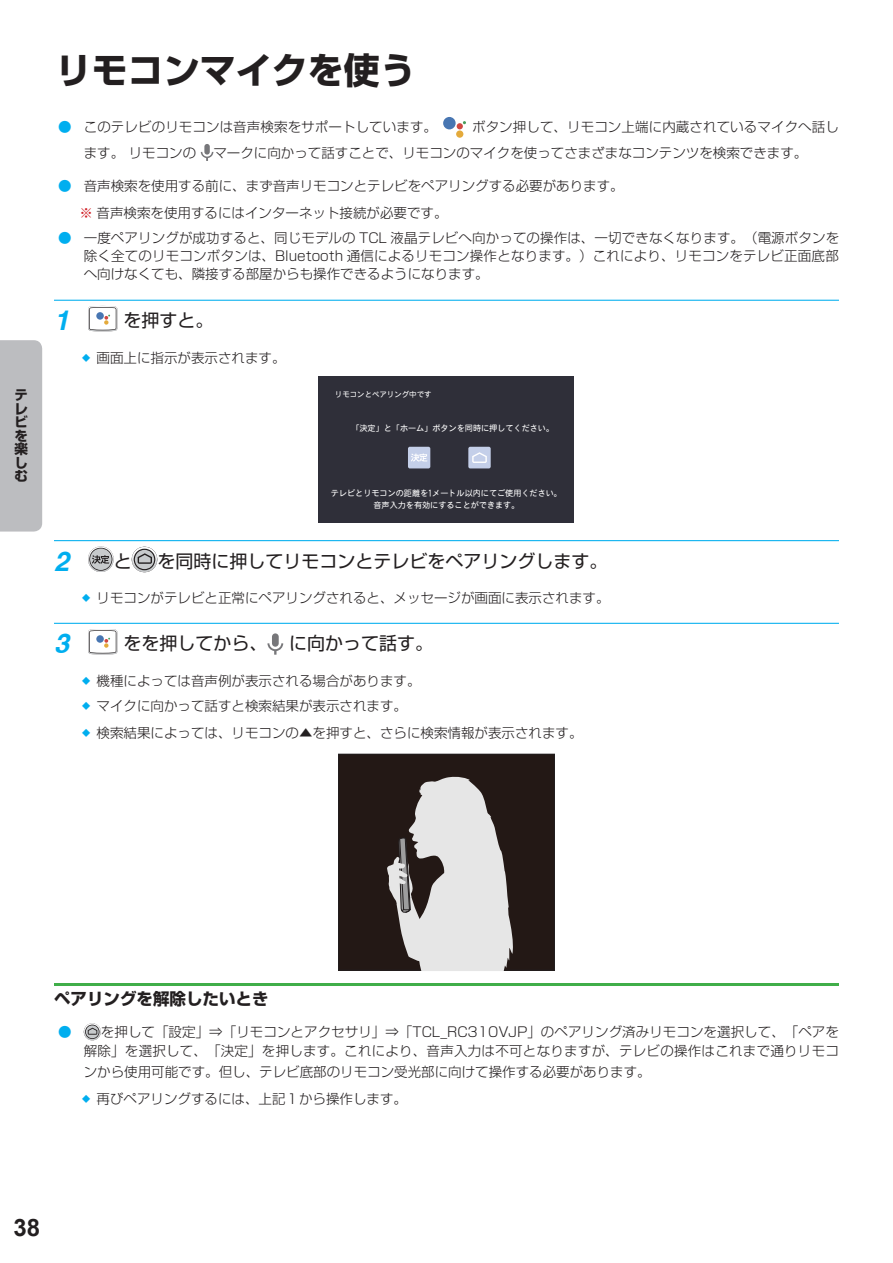
<style>
.page{position:relative;width:893px;height:1263px;background:#fff}
.page>*{position:absolute;margin:0;border:0;box-sizing:border-box;transform-origin:0 0}
.一级标题{font:700 36px "Shin Go Pro";color:#231f20}
.t1{font:italic 700 27px "Helvetica";color:#00aeef}
.t2{font:700 24px "Arial";color:#231f20}
.t3{font:18px "Shin Go Pro";color:#231f20}
.正文突出{font:700 16.5px "Shin Go Pro";color:#231f20}
.t4{font:300 13.5px/18px "Shin Go Pro";color:#231f20;text-align:justify}
.t5{font:300 13.5px/19.2px "Shin Go Pro";letter-spacing:.02em;color:#231f20;text-align:right}
.t6{font:700 13.5px/13.5px "Shin Go Pro";color:#231f20;text-align:justify}
.t7{font:8.1px/12.1px "HG Heisei Marugothictai ARW4";color:#fff;text-align:center}
.t8{font:7.5px "HG Heisei Marugothictai ARW4";color:#fff}
.s1{font-weight:400;color:#00aeef}
.s2{color:#d1232a}
.s3{color:#00aeef}
</style>
<div class="page">
<div style="left:0;top:340px;width:42px;height:191px;background:#bcbdc0"></div>
<hr style="left:54px;top:300px;width:785px;height:1px;background:#00aeef">
<hr style="left:54px;top:540px;width:785px;height:1px;background:#00aeef">
<hr style="left:54px;top:623px;width:785px;height:1px;background:#00aeef">
<hr style="left:54px;top:983px;width:785px;height:3px;background:#40ae49">
<svg style="left:457px;top:121px;width:9px;height:8px"></svg>
<div style="left:456px;top:130px;width:7px;height:8px;background:#e4aa3b;border-radius:50%"></div>
<div style="left:443px;top:117px;width:13px;height:12px;background:#4876b2;border-radius:50%"></div>
<div style="left:204px;top:144px;width:6px;height:11px;background:#77777a;border-radius:3px"></div>
<svg style="left:201px;top:152px;width:12px;height:9px"></svg>
<svg style="left:88px;top:306px;width:29px;height:25px"></svg>
<div style="left:96px;top:312px;width:8px;height:8px;background:#4876b2;border-radius:50%"></div>
<div style="left:319px;top:376px;width:255px;height:146px;background:#2f2f39"></div>
<div style="left:408px;top:447px;width:22px;height:21px;background:#c4cfe9;border-radius:2px"></div>
<svg style="left:411px;top:453px;width:16px;height:9px"></svg>
<div style="left:468px;top:447px;width:23px;height:21px;background:#c4cfe9;border-radius:2px"></div>
<svg style="left:472px;top:452px;width:15px;height:11px"></svg>
<svg style="left:88px;top:546px;width:26px;height:26px"></svg>
<svg style="left:132px;top:547px;width:25px;height:25px"></svg>
<svg style="left:88px;top:629px;width:29px;height:25px"></svg>
<div style="left:96px;top:635px;width:8px;height:8px;background:#4876b2;border-radius:50%"></div>
<div style="left:272px;top:633px;width:7px;height:14px;background:#77777a;border-radius:3px"></div>
<svg style="left:267px;top:643px;width:16px;height:12px"></svg>
<div style="left:338px;top:754px;width:216px;height:216px;background:#231815"></div>
<div style="left:338px;top:754px;width:217px;height:216px;border:1px solid #221e1f"></div>
<svg style="left:387px;top:776px;width:127px;height:195px"></svg>
<svg style="left:84px;top:1023px;width:17px;height:17px"></svg>
<p class="t6" style="left:14px;top:387px;width:15px">テレビを楽しむ</p>
<p class="一级标题" style="left:56px;top:42px;width:361px">リモコンマイクを使う</p>
<p class="t4" style="left:58px;top:117px;width:380px"><span class="s1">●</span> このテレビのリモコンは音声検索をサポートしています。</p>
<p class="t4" style="left:472px;top:117px;width:368px">ボタン押して、リモコン上端に内蔵されているマイクへ話し</p>
<p class="t4" style="left:84px;top:142px;width:114px">ます。リモコンの</p>
<p class="t4" style="left:213px;top:142px;width:596px">マークに向かって話すことで、リモコンのマイクを使ってさまざまなコンテンツを検索できます。</p>
<p class="t4" style="left:58px;top:176px;width:567px"><span class="s1">●</span> 音声検索を使用する前に、まず音声リモコンとテレビをペアリングする必要があります。</p>
<p class="t4" style="left:80px;top:202px;width:370px"><span class="s2">※</span> 音声検索を使用するにはインターネット接続が必要です。</p>
<p class="t4" style="left:84px;top:227px;width:757px;text-indent:-26px"><span class="s1">●</span> 一度ペアリングが成功すると、同じモデルの TCL 液晶テレビへ向かっての操作は、一切できなくなります。（電源ボタンを除く全てのリモコンボタンは、Bluetooth 通信によるリモコン操作となります。）これにより、リモコンをテレビ正面底部へ向けなくても、隣接する部屋からも操作できるようになります。</p>
<p class="t1" style="left:54px;top:304px;width:17px">1</p>
<p class="t3" style="left:123px;top:306px;width:92px">を押すと。</p>
<p class="t4" style="left:80px;top:347px;width:208px"><span class="s3">⿙</span> 画面上に指示が表示されます。</p>
<p class="t8" style="left:335px;top:390px;width:98px">リモコンとペアリング中です</p>
<p class="t7" style="left:351px;top:422px;width:204px">「決定」と「ホーム」ボタンを同時に押してください。</p>
<p class="t7" style="left:331px;top:487px;width:233px">テレビとリモコンの距離を1メートル以内にてご使用ください。音声入力を有効にすることができます。</p>
<p class="t1" style="left:54px;top:545px;width:17px">2</p>
<p class="t3" style="left:114px;top:546px;width:19px">と</p>
<p class="t3" style="left:157px;top:546px;width:452px">を同時に押してリモコンとテレビをペアリングします。</p>
<p class="t4" style="left:80px;top:588px;width:532px"><span class="s3">⿙</span> リモコンがテレビと正常にペアリングされると、メッセージが画面に表示されます。</p>
<p class="t1" style="left:54px;top:627px;width:17px">3</p>
<p class="t3" style="left:123px;top:629px;width:311px">をを押してから、 に向かって話す。</p>
<p class="t4" style="left:80px;top:670px;width:343px"><span class="s3">⿙</span> 機種によっては音声例が表示される場合があります。</p>
<p class="t4" style="left:80px;top:695px;width:329px"><span class="s3">⿙</span> マイクに向かって話すと検索結果が表示されます。</p>
<p class="t4" style="left:80px;top:722px;width:505px"><span class="s3">⿙</span> 検索結果によっては、リモコンの▲を押すと、さらに検索情報が表示されます。</p>
<p class="正文突出" style="left:54px;top:986px;width:216px">ペアリングを解除したいとき</p>
<p class="t5" style="left:58px;top:1020px;width:782px"><span class="s1">●</span> を押して「設定」⇒「リモコンとアクセサリ」⇒「TCL_RC310VJP」のペアリング済みリモコンを選択して、「ペアを解除」を選択して、「決定」を押します。これにより、音声入力は不可となりますが、テレビの操作はこれまで通りリモコ</p>
<p class="t4" style="left:84px;top:1061px;width:568px">ンから使用可能です。但し、テレビ底部のリモコン受光部に向けて操作する必要があります。</p>
<p class="t4" style="left:80px;top:1088px;width:329px"><span class="s3">⿙</span> 再びペアリングするには、上記１から操作します。</p>
<h3 class="t2" style="left:14px;top:1211px;width:28px">38</h3>
</div>
